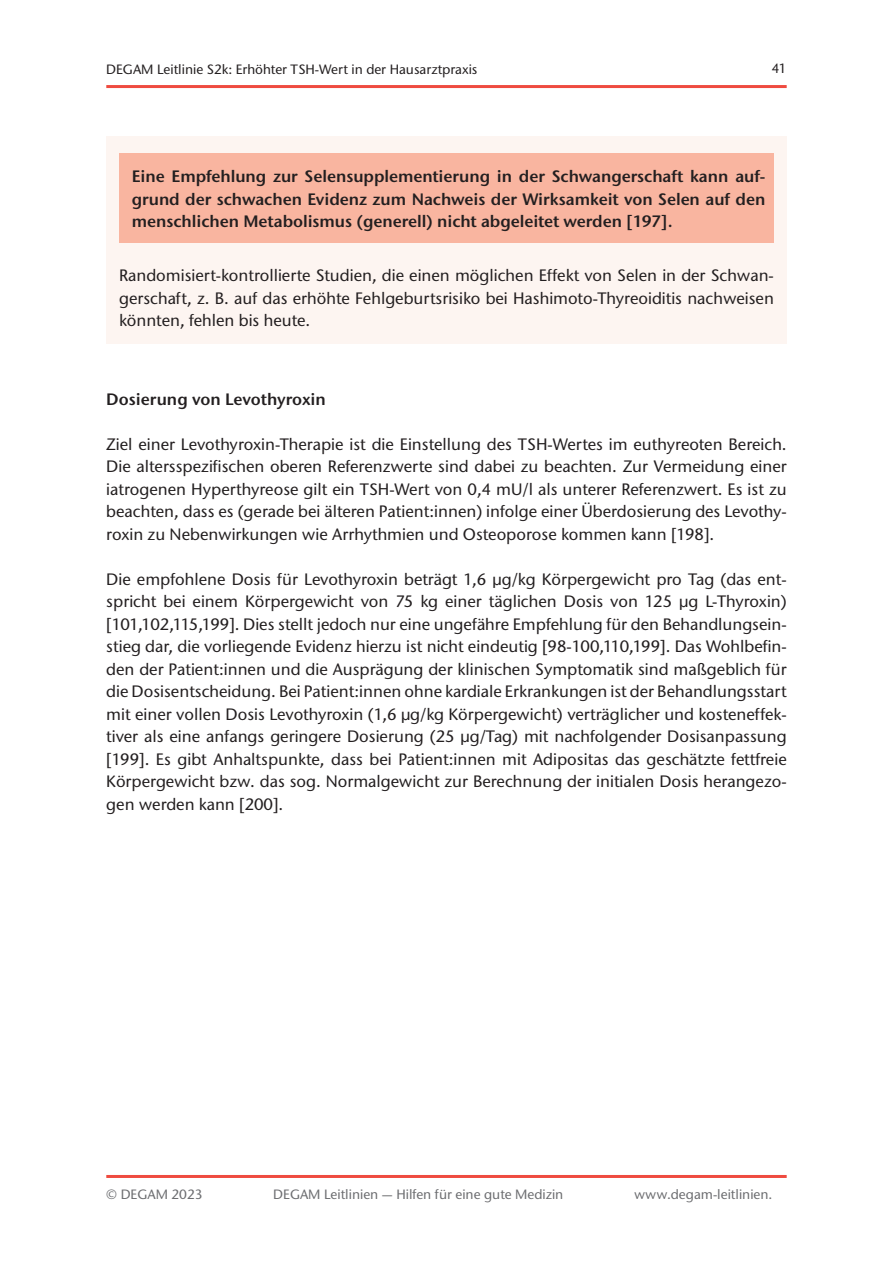
<style>
.page{position:relative;width:893px;height:1263px;background:#fff}
.page>*{position:absolute;margin:0;border:0;box-sizing:border-box;transform-origin:0 0}
.t1{font:500 16.5px/22.5px "Stone Sans ITC Std";color:#231f20;text-align:justify}
.t2{font:600 16.5px/22.5px "Stone Sans ITC Pro";letter-spacing:-.005em;color:#231f20;text-align:justify}
.t3{font:500 13.5px "Stone Sans ITC Std";color:#6c6d70}
.t4{font:500 13.5px "Stone Sans ITC Std";color:#231f20}
</style>
<div class="page">
<hr style="left:106px;top:85px;width:681px;height:3px;background:#ef4b40">
<hr style="left:106px;top:1175px;width:681px;height:3px;background:#ef4b40">
<div style="left:106px;top:136px;width:681px;height:207px;background:#fdf5f1"></div>
<div style="left:119px;top:153px;width:655px;height:89px;background:#f9b5a0"></div>
<p class="t4" style="left:106px;top:61px;width:373px">DEGAM Leitlinie S2k: Erhöhter TSH-Wert in der Hausarztpraxis</p>
<p class="t4" style="left:772px;top:60px;width:16px">41</p>
<p class="t2" style="left:132px;top:165px;width:635px">Eine Empfehlung zur Selensupplementierung in der Schwangerschaft kann auf&shy;grund der schwachen Evidenz zum Nachweis der Wirksamkeit von Selen auf den menschlichen Metabolismus (generell) nicht abgeleitet werden [197].</p>
<p class="t1" style="left:119px;top:264px;width:656px">Randomisiert-kontrollierte Studien, die einen möglichen Effekt von Selen in der Schwan&shy;gerschaft, z. B. auf das erhöhte Fehlgeburtsrisiko bei Hashimoto-Thyreoiditis nachweisen könnten, fehlen bis heute.</p>
<p class="t2" style="left:106px;top:388px;width:221px">Dosierung von Levothyroxin</p>
<p class="t1" style="left:106px;top:432px;width:682px">Ziel einer Levothyroxin-Therapie ist die Einstellung des TSH-Wertes im euthyreoten Bereich.<br>Die altersspezifischen oberen Referenzwerte sind dabei zu beachten. Zur Vermeidung einer iatrogenen Hyperthyreose gilt ein TSH-Wert von 0,4 mU/l als unterer Referenzwert. Es ist zu beachten, dass es (gerade bei älteren Patient:innen) infolge einer Überdosierung des Levothy&shy;roxin zu Nebenwirkungen wie Arrhythmien und Osteoporose kommen kann [198].</p>
<p class="t1" style="left:106px;top:568px;width:682px">Die empfohlene Dosis für Levothyroxin beträgt 1,6 µg/kg Körpergewicht pro Tag (das ent&shy;spricht bei einem Körpergewicht von 75 kg einer täglichen Dosis von 125 µg L-Thyroxin) [101,102,115,199]. Dies stellt jedoch nur eine ungefähre Empfehlung für den Behandlungsein&shy;stieg dar, die vorliegende Evidenz hierzu ist nicht eindeutig [98-100,110,199]. Das Wohlbefin&shy;den der Patient:innen und die Ausprägung der klinischen Symptomatik sind maßgeblich für die Dosisentscheidung. Bei Patient:innen ohne kardiale Erkrankungen ist der Behandlungsstart mit einer vollen Dosis Levothyroxin (1,6 µg/kg Körpergewicht) verträglicher und kosteneffek&shy;tiver als eine anfangs geringere Dosierung (25 µg/Tag) mit nachfolgender Dosisanpassung [199]. Es gibt Anhaltspunkte, dass bei Patient:innen mit Adipositas das geschätzte fettfreie Körpergewicht bzw. das sog. Normalgewicht zur Berechnung der initialen Dosis herangezo&shy;gen werden kann [200].</p>
<p class="t3" style="left:106px;top:1186px;width:98px">© DEGAM 2023</p>
<p class="t3" style="left:273px;top:1186px;width:292px">DEGAM Leitlinien — Hilfen für eine gute Medizin</p>
<p class="t3" style="left:634px;top:1186px;width:140px">www.degam-leitlinien.</p>
</div>
